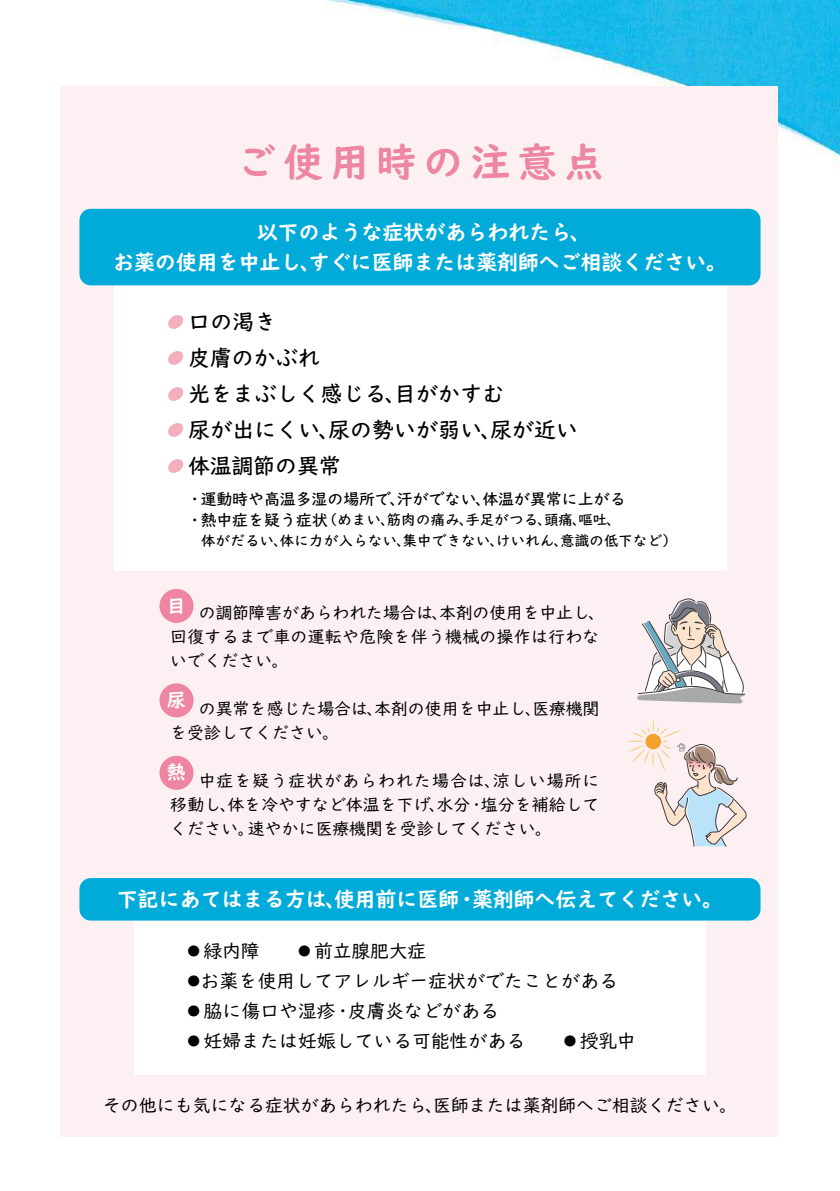
<style>
.page{position:relative;width:840px;height:1191px;background:#fff}
.page>*{position:absolute;margin:0;border:0;box-sizing:border-box;transform-origin:0 0}
.t1{font:700 40px "UD Digi Kyokasho Pro";letter-spacing:.16em;color:#ee86a1}
.t2{font:500 22px/36px "UD Digi Kyokasho Pro";color:#000}
.t3{font:700 21px/30px "UD Digi Kyokasho Pro";color:#fff;text-align:center}
.t4{font:19px "UD Digi Kyokasho Pro";color:#000}
.t5{font:19px "UD Digi Kyokasho Pro";letter-spacing:-.02em;color:#000}
.t6{font:700 19px "UD Digi Kyokasho Pro";color:#fff}
.t7{font:18px "UD Digi Kyokasho Pro";color:#000}
.t8{font:17px/24px "UD Digi Kyokasho Pro";color:#000}
.t9{font:500 16px "UD Digi Kyokasho Pro";color:#000}
.t10{font:500 14.4px/21px "UD Digi Kyokasho Pro";letter-spacing:.02em;color:#000}
.s1{font-size:16px}
.s2{font-size:13.4px}
</style>
<div class="page">
<img style="left:325px;top:0;width:514px;height:170px">
<div style="left:60px;top:86px;width:717px;height:1050px;background:#fdf0f3"></div>
<div style="left:134px;top:898px;width:571px;height:176px;background:#fff"></div>
<div style="left:113px;top:253px;width:613px;height:318px;background:#fff"></div>
<div style="left:79px;top:878px;width:681px;height:42px;background:#00aad9;border-radius:11px"></div>
<div style="left:79px;top:209px;width:681px;height:76px;background:#00aad9;border-radius:11px"></div>
<svg style="left:168px;top:315px;width:16px;height:14px"></svg>
<svg style="left:168px;top:351px;width:16px;height:14px"></svg>
<svg style="left:168px;top:387px;width:16px;height:14px"></svg>
<svg style="left:168px;top:423px;width:16px;height:14px"></svg>
<svg style="left:168px;top:459px;width:16px;height:14px"></svg>
<div style="left:159px;top:589px;width:34px;height:34px;background:#ee86a1;border-radius:50%"></div>
<div style="left:159px;top:683px;width:34px;height:34px;background:#ee86a1;border-radius:50%"></div>
<div style="left:159px;top:756px;width:34px;height:34px;background:#ee86a1;border-radius:50%"></div>
<svg style="left:637px;top:598px;width:108px;height:105px"></svg>
<svg style="left:626px;top:720px;width:121px;height:127px"></svg>
<h1 class="t1" style="left:236px;top:129px;width:369px">ご使用時の注意点</h1>
<p class="t3" style="left:113px;top:217px;width:614px">以下のような症状があらわれたら、<br>お薬の使用を中止し、すぐに医師または薬剤師へご相談ください。</p>
<p class="t2" style="left:188px;top:303px;width:391px">口の渇き<br>皮膚のかぶれ<br>光をまぶしく感じる、目がかすむ<br>尿が出にくい、尿の勢いが弱い、尿が近い体温調節の異常</p>
<p class="t9" style="left:187px;top:485px;width:440px">・運動時や高温多湿の場所で、汗がでない、体温が異常に上がる</p>
<p class="t10" style="left:201px;top:509px;width:477px;text-indent:-14px"><span class="s1">・熱中症を疑う症状</span>（めまい、筋肉の痛み、手足がつる、頭痛、嘔吐、<br>体がだるい、体に力が入らない、集中できない、けいれん、意識の低下など）</p>
<p class="t6" style="left:167px;top:590px;width:20px">目</p>
<p class="t8" style="left:170px;top:599px;width:436px;text-indent:28px">の調節障害があらわれた場合は、本剤の使用を中止し、回復するまで車の運転や危険を伴う機械の操作は行わないでください。</p>
<p class="t8" style="left:170px;top:695px;width:430px;text-indent:28px">の異常を感じた場合は、本剤の使用を中止し、医療機関を受診してください。</p>
<p class="t8" style="left:170px;top:767px;width:430px;text-align:justify;text-indent:28px">中症を疑う症状があらわれた場合は、涼しい場所に移動し、体を冷やすなど体温を下げ、水分・塩分を補給してください。速やかに医療機関を受診してください。</p>
<p class="t6" style="left:167px;top:684px;width:20px">尿</p>
<p class="t6" style="left:167px;top:756px;width:20px">熱</p>
<p class="t3" style="left:117px;top:884px;width:606px">下記にあてはまる方は、使用前に医師・薬剤師へ伝えてください。</p>
<p class="t5" style="left:187px;top:935px;width:240px"><span class="s2">●</span> 緑内障　　<span class="s2">●</span> 前立腺肥大症</p>
<p class="t4" style="left:187px;top:965px;width:432px"><span class="s2">●</span>お薬を使用してアレルギー症状がでたことがある</p>
<p class="t4" style="left:187px;top:995px;width:313px"><span class="s2">●</span> 脇に傷口や湿疹・皮膚炎などがある</p>
<p class="t4" style="left:187px;top:1025px;width:450px"><span class="s2">●</span> 妊婦または妊娠している可能性がある　　<span class="s2">●</span> 授乳中</p>
<p class="t7" style="left:103px;top:1090px;width:635px">その他にも気になる症状があらわれたら、医師または薬剤師へご相談ください。</p>
</div>
